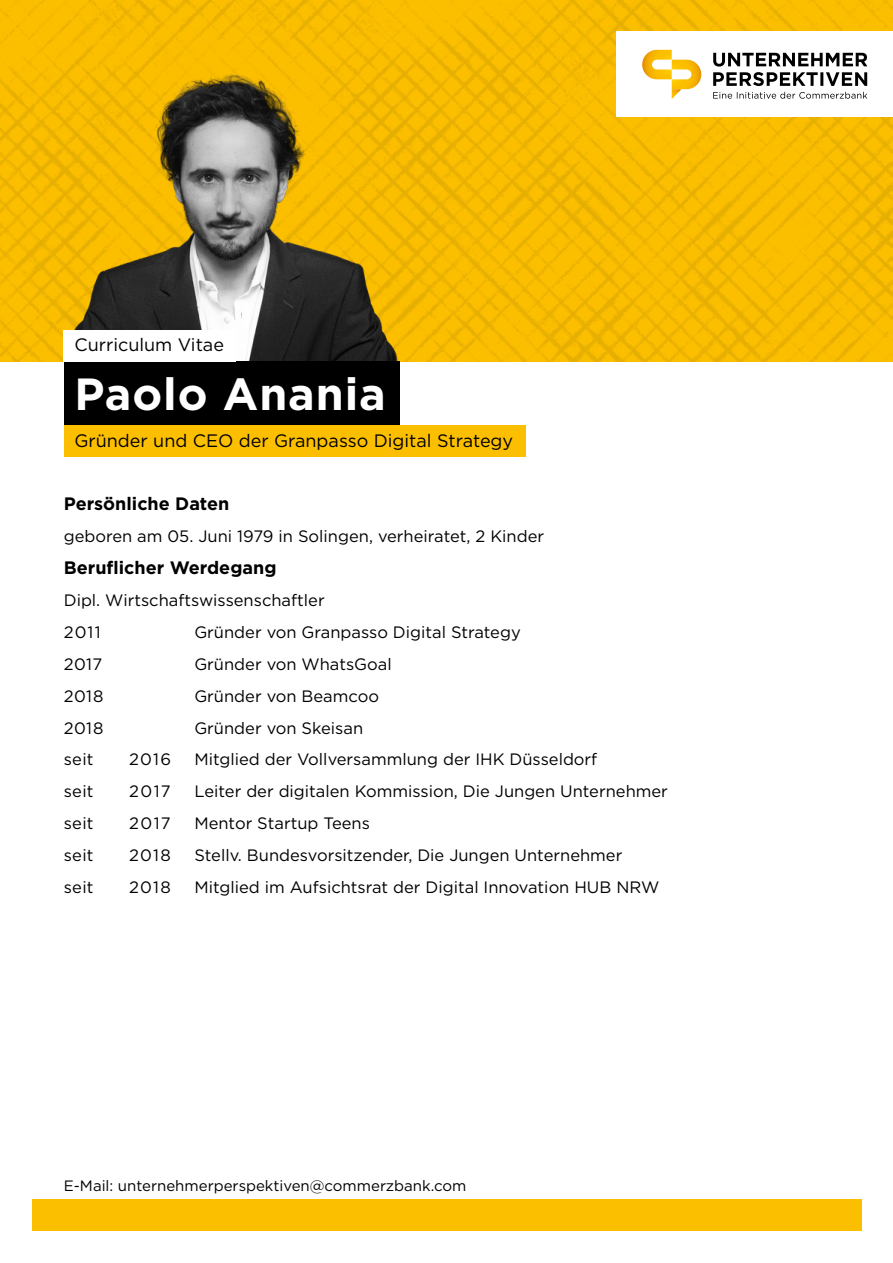
<style>
.page{position:relative;width:893px;height:1263px;background:#fff}
.page>*{position:absolute;margin:0;border:0;box-sizing:border-box;transform-origin:0 0}
.t1{font:700 45px "Gotham";letter-spacing:.02em;color:#fff}
.t2{font:18px "Gotham";color:#000}
.t3{font:700 18px "Gotham";color:#000}
.t4{font:16.5px "Gotham";color:#000}
.t5{font:15px "Gotham";color:#000}
</style>
<div class="page">
<img style="left:0;top:0;width:893px;height:361px">
<img style="left:64px;top:74px;width:337px;height:287px">
<div style="left:64px;top:361px;width:336px;height:64px;background:#000"></div>
<div style="left:617px;top:32px;width:276px;height:85px;background:#fff"></div>
<svg style="left:713px;top:92px;width:154px;height:7px"></svg>
<svg style="left:713px;top:53px;width:154px;height:33px"></svg>
<svg style="left:642px;top:50px;width:59px;height:49px"></svg>
<div style="left:32px;top:1199px;width:829px;height:32px;background:#fcbf00"></div>
<div style="left:64px;top:330px;width:172px;height:31px;background:#fff"></div>
<div style="left:64px;top:425px;width:462px;height:32px;background:#fcbf00"></div>
<p class="t2" style="left:74px;top:333px;width:151px">Curriculum Vitae</p>
<p class="t1" style="left:74px;top:364px;width:313px">Paolo Anania</p>
<p class="t2" style="left:74px;top:429px;width:440px">Gründer und CEO der Granpasso Digital Strategy</p>
<p class="t3" style="left:64px;top:492px;width:167px">Persönliche Daten</p>
<p class="t4" style="left:64px;top:526px;width:482px">geboren am 05. Juni 1979 in Solingen, verheiratet, 2 Kinder</p>
<p class="t3" style="left:64px;top:556px;width:214px">Beruflicher Werdegang</p>
<p class="t4" style="left:64px;top:590px;width:262px">Dipl. Wirtschaftswissenschaftler</p>
<p class="t4" style="left:194px;top:621px;width:328px">Gründer von Granpasso Digital Strategy</p>
<p class="t4" style="left:194px;top:653px;width:199px">Gründer von WhatsGoal</p>
<p class="t4" style="left:194px;top:685px;width:186px">Gründer von Beamcoo</p>
<p class="t4" style="left:194px;top:717px;width:170px">Gründer von Skeisan</p>
<p class="t4" style="left:194px;top:749px;width:404px">Mitglied der Vollversammlung der IHK Düsseldorf</p>
<p class="t4" style="left:194px;top:781px;width:475px">Leiter der digitalen Kommission, Die Jungen Unternehmer</p>
<p class="t4" style="left:194px;top:813px;width:177px">Mentor Startup Teens</p>
<p class="t4" style="left:194px;top:845px;width:430px">Stellv. Bundesvorsitzender, Die Jungen Unternehmer</p>
<p class="t4" style="left:194px;top:877px;width:466px">Mitglied im Aufsichtsrat der Digital Innovation HUB NRW</p>
<p class="t4" style="left:64px;top:621px;width:38px">2011</p>
<p class="t4" style="left:64px;top:653px;width:40px">2017</p>
<p class="t4" style="left:64px;top:685px;width:41px">2018</p>
<p class="t4" style="left:64px;top:717px;width:41px">2018</p>
<p class="t4" style="left:64px;top:749px;width:31px">seit</p>
<p class="t4" style="left:129px;top:749px;width:43px">2016</p>
<p class="t4" style="left:64px;top:781px;width:31px">seit</p>
<p class="t4" style="left:129px;top:781px;width:43px">2017</p>
<p class="t4" style="left:64px;top:813px;width:31px">seit</p>
<p class="t4" style="left:129px;top:813px;width:43px">2017</p>
<p class="t4" style="left:64px;top:845px;width:31px">seit</p>
<p class="t4" style="left:129px;top:845px;width:43px">2018</p>
<p class="t4" style="left:64px;top:877px;width:31px">seit</p>
<p class="t4" style="left:129px;top:877px;width:43px">2018</p>
<p class="t5" style="left:64px;top:1176px;width:404px">E-Mail: unternehmerperspektiven@commerzbank.com</p>
</div>
